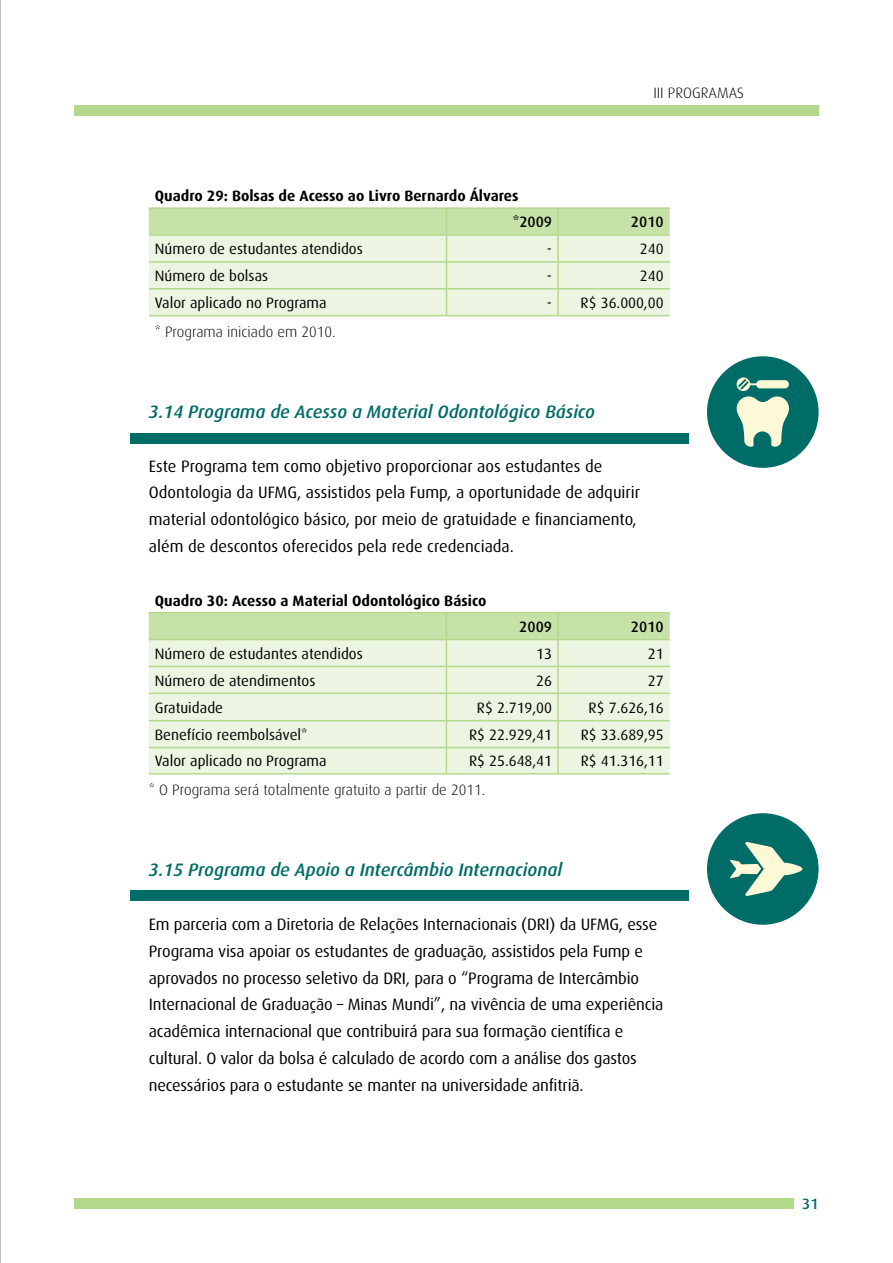
<style>
.page{position:relative;width:893px;height:1263px;background:#fff}
.page>*{position:absolute;margin:0;border:0;box-sizing:border-box;transform-origin:0 0}
.t1{font:italic 500 18px "Dax";color:#006c67}
.t2{font:16.5px/26.8px "Dax";letter-spacing:-.01em;color:#000}
.t3{font:15px "Dax";color:#000}
.t4{font:700 15px "Dax";color:#000}
.t5{font:300 15px "Dax";color:#000}
.t6{font:500 15px "Dax";color:#000}
.t7{font:500 15px "Dax";color:#006c67}
</style>
<div class="page">
<div style="left:130px;top:434px;width:558px;height:10px;background:#006c67"></div>
<div style="left:130px;top:891px;width:558px;height:10px;background:#006c67"></div>
<hr style="left:149px;top:207px;width:297px;height:2px;background:#b3d88c">
<hr style="left:559px;top:207px;width:111px;height:2px;background:#b3d88c">
<hr style="left:446px;top:207px;width:113px;height:2px;background:#b3d88c">
<svg style="left:149px;top:208px;width:521px;height:108px;background:#dfeecf"></svg>
<hr style="left:557px;top:289px;width:2px;height:26px;background:#b3d88c">
<hr style="left:446px;top:315px;width:113px;height:1px;background:#b3d88c">
<hr style="left:149px;top:773px;width:297px;height:1px;background:#b3d88c">
<hr style="left:559px;top:773px;width:111px;height:1px;background:#b3d88c">
<hr style="left:149px;top:612px;width:297px;height:1px;background:#b3d88c">
<hr style="left:559px;top:612px;width:111px;height:1px;background:#b3d88c">
<hr style="left:446px;top:612px;width:113px;height:1px;background:#b3d88c">
<svg style="left:149px;top:613px;width:521px;height:160px;background:#e2f0d4"></svg>
<hr style="left:557px;top:748px;width:2px;height:25px;background:#b3d88c">
<hr style="left:446px;top:773px;width:113px;height:1px;background:#b3d88c">
<div style="left:707px;top:356px;width:112px;height:112px;background:#006c67;border-radius:50%"></div>
<svg style="left:737px;top:396px;width:52px;height:51px"></svg>
<svg style="left:737px;top:377px;width:13px;height:14px"></svg>
<svg style="left:738px;top:379px;width:51px;height:10px"></svg>
<div style="left:707px;top:813px;width:112px;height:112px;background:#006c67;border-radius:50%"></div>
<svg style="left:730px;top:842px;width:72px;height:54px"></svg>
<hr style="left:0;top:0;width:1px;height:1263px;background:#a7a9ac">
<div style="left:74px;top:105px;width:745px;height:10px;background:#b3d88c"></div>
<div style="left:74px;top:1199px;width:720px;height:10px;background:#b3d88c"></div>
<p class="t5" style="left:653px;top:84px;width:58px">III Programa</p>
<p class="t5" style="left:737px;top:84px;width:8px">s</p>
<p class="t4" style="left:155px;top:188px;width:365px">Quadro 29: Bolsas de Acesso ao Livro Bernardo Álvares</p>
<p class="t6" style="left:513px;top:214px;width:41px">*2009</p>
<p class="t6" style="left:631px;top:214px;width:34px">2010</p>
<p class="t3" style="left:155px;top:241px;width:209px">Número de estudantes atendidos</p>
<p class="t3" style="left:547px;top:241px;width:7px">-</p>
<p class="t3" style="left:640px;top:241px;width:25px">240</p>
<p class="t3" style="left:155px;top:268px;width:115px">Número de bolsas</p>
<p class="t3" style="left:547px;top:268px;width:7px">-</p>
<p class="t3" style="left:640px;top:268px;width:25px">240</p>
<p class="t3" style="left:155px;top:294px;width:173px">Valor aplicado no Programa</p>
<p class="t3" style="left:547px;top:294px;width:118px">- R$ 36.000,00</p>
<p class="t5" style="left:155px;top:324px;width:182px">* Programa iniciado em 2010.</p>
<p class="t1" style="left:149px;top:402px;width:448px">3.14 Programa de Acesso a Material Odontológico Básico</p>
<p class="t2" style="left:149px;top:453px;width:493px">Este Programa tem como objetivo proporcionar aos estudantes de Odontologia da UFMG, assistidos pela Fump, a oportunidade de adquirir material odontológico básico, por meio de gratuidade e financiamento, além de descontos oferecidos pela rede credenciada.</p>
<p class="t4" style="left:155px;top:592px;width:333px">Quadro 30: Acesso a Material Odontológico Básico</p>
<p class="t6" style="left:519px;top:618px;width:34px">2009</p>
<p class="t6" style="left:631px;top:618px;width:34px">2010</p>
<p class="t3" style="left:155px;top:645px;width:209px">Número de estudantes atendidos</p>
<p class="t3" style="left:536px;top:645px;width:17px">13</p>
<p class="t3" style="left:648px;top:645px;width:17px">21</p>
<p class="t3" style="left:155px;top:672px;width:162px">Número de atendimentos</p>
<p class="t3" style="left:536px;top:672px;width:17px">26</p>
<p class="t3" style="left:648px;top:672px;width:17px">27</p>
<p class="t3" style="left:155px;top:699px;width:70px">Gratuidade</p>
<p class="t3" style="left:477px;top:699px;width:77px">R$ 2.719,00</p>
<p class="t3" style="left:589px;top:699px;width:77px">R$ 7.626,16</p>
<p class="t3" style="left:155px;top:726px;width:154px">Benefício reembolsável*</p>
<p class="t3" style="left:469px;top:726px;width:85px">R$ 22.929,41</p>
<p class="t3" style="left:581px;top:726px;width:85px">R$ 33.689,95</p>
<p class="t3" style="left:155px;top:753px;width:173px">Valor aplicado no Programa</p>
<p class="t3" style="left:469px;top:753px;width:85px">R$ 25.648,41</p>
<p class="t3" style="left:581px;top:753px;width:85px">R$ 41.316,11</p>
<p class="t5" style="left:149px;top:782px;width:338px">* O Programa será totalmente gratuito a partir de 2011.</p>
<p class="t1" style="left:149px;top:860px;width:415px">3.15 Programa de Apoio a Intercâmbio Internacional</p>
<p class="t2" style="left:149px;top:911px;width:516px">Em parceria com a Diretoria de Relações Internacionais (DRI) da UFMG, esse Programa visa apoiar os estudantes de graduação, assistidos pela Fump e aprovados no processo seletivo da DRI, para o “Programa de Intercâmbio Internacional de Graduação – Minas Mundi”, na vivência de uma experiência acadêmica internacional que contribuirá para sua formação científica e cultural. O valor da bolsa é calculado de acordo com a análise dos gastos necessários para o estudante se manter na universidade anfitriã.</p>
<p class="t7" style="left:802px;top:1195px;width:18px">31</p>
</div>
